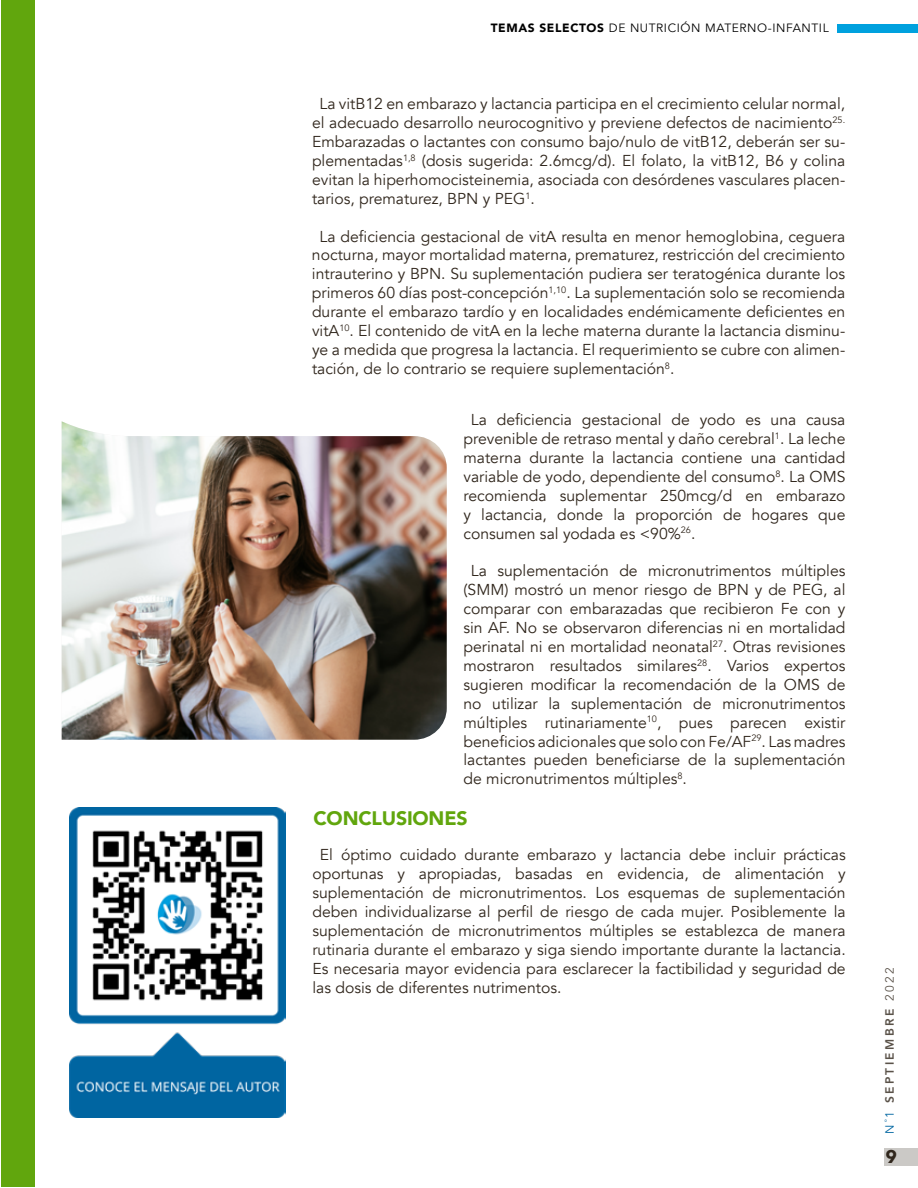
<style>
.page{position:relative;width:918px;height:1188px;background:#fff}
.page>*{position:absolute;margin:0;border:0;box-sizing:border-box;transform-origin:0 0}
.t1{font:900 19.5px "Avenir";letter-spacing:-.01em;color:#61a60d}
.t2{font:700 18px "Avenir Next";color:#30261c}
.t3{font:15.75px/18.9px "Avenir";color:#30261c;text-align:justify}
.t4{font:12px "Avenir";letter-spacing:.05em;color:#000}
.t5{font:800 12px "Avenir";letter-spacing:.2em;color:#5a5249}
.s1{font-weight:900}
.s2{font-weight:400;color:#0066a1}
.s3{font-weight:400}
</style>
<div class="page">
<div style="left:837px;top:24px;width:81px;height:9px;background:#00a1de"></div>
<div style="left:885px;top:1149px;width:33px;height:17px;background:#cbc9c6"></div>
<div style="left:1px;top:0;width:33px;height:1186px;background:#61a60d"></div>
<img style="left:62px;top:421px;width:385px;height:319px">
<img style="left:70px;top:808px;width:216px;height:310px">
<p class="t4" style="left:491px;top:21px;width:339px"><span class="s1">TEMAS SELECTOS</span> DE NUTRICIÓN MATERNO-INFANTIL</p>
<p class="t3" style="left:312px;top:95px;width:535px;text-indent:8px">La vitB12 en embarazo y lactancia participa en el crecimiento celular normal, el adecuado desarrollo neurocognitivo y previene defectos de nacimiento<sup>25.<br></sup>Embarazadas o lactantes con consumo bajo/nulo de vitB12, deberán ser su&shy;plementadas<sup>1,8</sup> (dosis sugerida: 2.6mcg/d). El folato, la vitB12, B6 y colina evitan la hiperhomocisteinemia, asociada con desórdenes vasculares placen&shy;tarios, prematurez, BPN y PEG<sup>1</sup>.</p>
<p class="t3" style="left:312px;top:227px;width:535px;text-indent:7px">La deficiencia gestacional de vitA resulta en menor hemoglobina, ceguera nocturna, mayor mortalidad materna, prematurez, restricción del crecimiento intrauterino y BPN. Su suplementación pudiera ser teratogénica durante los primeros 60 días post-concepción<sup>1,10</sup>. La suplementación solo se recomienda durante el embarazo tardío y en localidades endémicamente deficientes en vitA<sup>10</sup>. El contenido de vitA en la leche materna durante la lactancia disminu&shy;ye a medida que progresa la lactancia. El requerimiento se cubre con alimen&shy;tación, de lo contrario se requiere suplementación<sup>8</sup>.</p>
<p class="t3" style="left:463px;top:411px;width:383px;text-indent:7px">La deficiencia gestacional de yodo es una causa prevenible de retraso mental y daño cerebral<sup>1</sup>. La leche materna durante la lactancia contiene una cantidad variable de yodo, dependiente del consumo<sup>8</sup>. La OMS recomienda suplementar 250mcg/d en embarazo y lactancia, donde la proporción de hogares que consumen sal yodada es &lt;90%<sup>26</sup>.</p>
<p class="t3" style="left:463px;top:562px;width:384px;text-indent:8px">La suplementación de micronutrimentos múltiples (SMM) mostró un menor riesgo de BPN y de PEG, al comparar con embarazadas que recibieron Fe con y sin AF. No se observaron diferencias ni en mortalidad perinatal ni en mortalidad neonatal<sup>27</sup>. Otras revisiones mostraron resultados similares<sup>28</sup>. Varios expertos sugieren modificar la recomendación de la OMS de no utilizar la suplementación de micronutrimentos múltiples rutinariamente<sup>10</sup>, pues parecen existir beneficios adicionales que solo con Fe/AF<sup>29</sup>. Las madres lactantes pueden beneficiarse de la suplementación de micronutrimentos múltiples<sup>8</sup>.</p>
<p class="t1" style="left:313px;top:802px;width:156px">CONCLUSIONES</p>
<p class="t3" style="left:312px;top:846px;width:535px;text-indent:7px">El óptimo cuidado durante embarazo y lactancia debe incluir prácticas oportunas y apropiadas, basadas en evidencia, de alimentación y suplementación de micronutrimentos. Los esquemas de suplementación deben individualizarse al perfil de riesgo de cada mujer. Posiblemente la suplementación de micronutrimentos múltiples se establezca de manera rutinaria durante el embarazo y siga siendo importante durante la lactancia.<br>Es necesaria mayor evidencia para esclarecer la factibilidad y seguridad de las dosis de diferentes nutrimentos.</p>
<p class="t5" style="left:880px;top:1134px;width:169px;rotate:-90deg"><span class="s2">N</span> <sup>º</sup><span class="s2">1</span> SEPTIEMBRE <span class="s3">2022</span></p>
<p class="t2" style="left:885px;top:1141px;width:13px">9</p>
</div>
